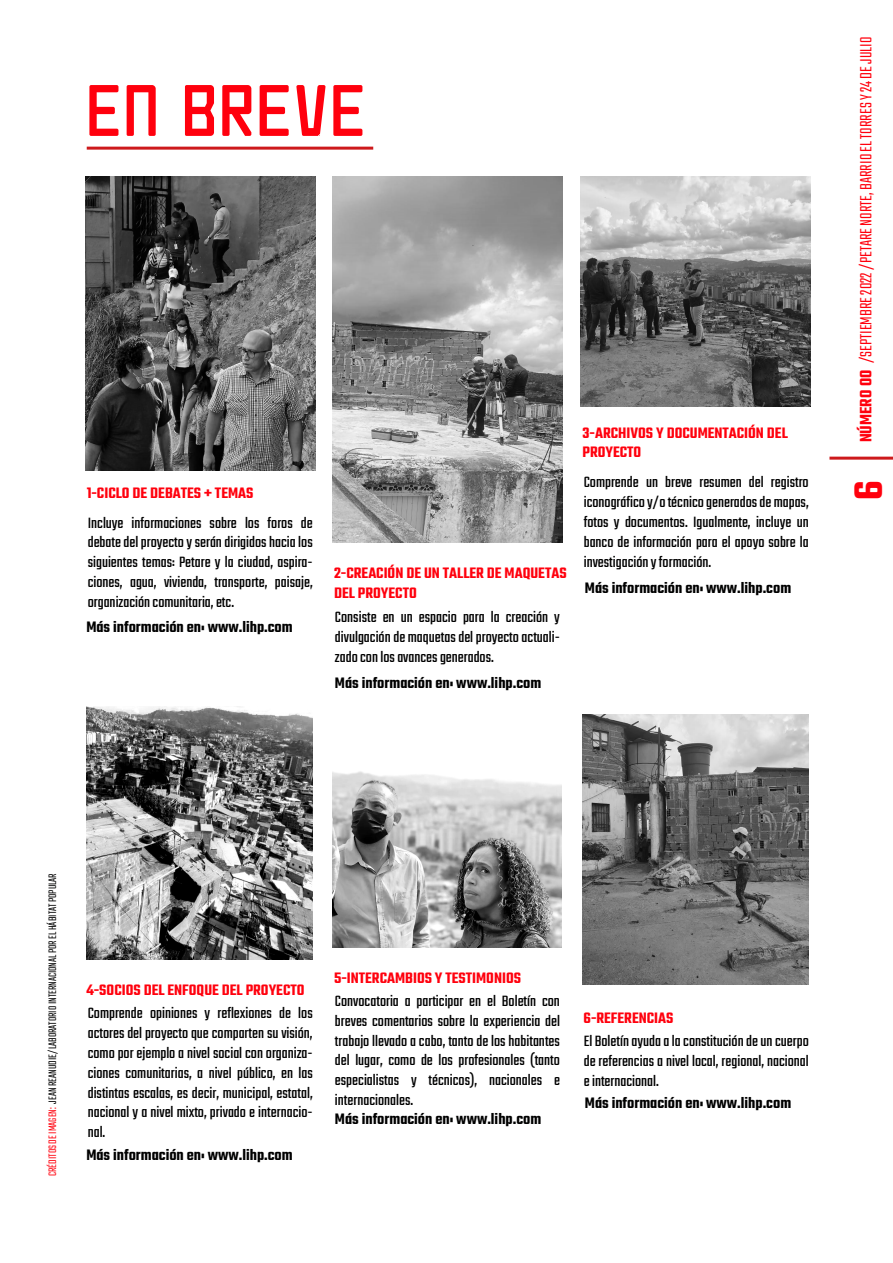
<style>
.page{position:relative;width:893px;height:1263px;background:#fff}
.page>*{position:absolute;margin:0;border:0;box-sizing:border-box;transform-origin:0 0}
.t1{font:58.05px "Jet Set";color:#ff000d}
.t2{font:600 43.5px "Teko";color:#ff000d}
.t3{font:300 18px "Teko";color:#ff000d}
.t4{font:16.5px/19.8px "Teko";color:#000100;text-align:justify}
.t5{font:600 16.5px "Teko";color:#000100}
.t6{font:600 16.5px/19.8px "Teko";color:#ff000d}
.t7{font:300 12px "Teko";color:#000100}
.s1{font-weight:600}
.s2{color:#ff000d}
</style>
<div class="page">
<img style="left:332px;top:176px;width:230px;height:367px">
<img style="left:581px;top:177px;width:229px;height:229px">
<hr style="left:87px;top:147px;width:286px;height:3px;background:#cd1a1c">
<img style="left:85px;top:176px;width:230px;height:295px">
<img style="left:582px;top:714px;width:227px;height:270px">
<img style="left:86px;top:707px;width:227px;height:252px">
<hr style="left:829px;top:457px;width:64px;height:3px;background:#cd1a1c">
<img style="left:332px;top:771px;width:229px;height:176px">
<h1 class="t1" style="left:85px;top:69px;width:283px">EN BREVE</h1>
<p class="t6" style="left:87px;top:484px;width:168px">1-CICLO DE DEBATES + TEMAS</p>
<p class="t4" style="left:88px;top:513px;width:227px">Incluye informaciones sobre los foros de debate del proyecto y serán dirigidos hacia los siguientes temas: Petare y la ciudad, aspira&shy;ciones, agua, vivienda, transporte, paisaje, organización comunitaria, etc.</p>
<p class="t5" style="left:86px;top:617px;width:208px">Más información en: www.lihp.com</p>
<p class="t6" style="left:334px;top:564px;width:234px">2-CREACIÓN DE UN TALLER DE MAQUETAS<br>DEL PROYECTO</p>
<p class="t4" style="left:335px;top:608px;width:226px">Consiste en un espacio para la creación y divulgación de maquetas del proyecto actuali&shy;zado con los avances generados.</p>
<p class="t5" style="left:335px;top:672px;width:208px">Más información en: www.lihp.com</p>
<p class="t6" style="left:582px;top:424px;width:207px">3-ARCHIVOS Y DOCUMENTACIÓN DEL<br>PROYECTO</p>
<p class="t4" style="left:584px;top:473px;width:227px">Comprende un breve resumen del registro iconográfico y/o técnico generados de mapas, fotos y documentos. Igualmente, incluye un banco de información para el apoyo sobre la investigación y formación.</p>
<p class="t5" style="left:585px;top:577px;width:208px">Más información en: www.lihp.com</p>
<p class="t3" style="left:856px;top:442px;width:407px;rotate:-90deg"><span class="s1">NÚMERO 00</span> /SEPTIEMBRE 2022 /PETARE NORTE, BARRIO EL TORRES Y 24 DE JULIO</p>
<h2 class="t2" style="left:842px;top:500px;width:21px;rotate:-90deg">6</h2>
<p class="t7" style="left:46px;top:1176px;width:304px;rotate:-90deg"><span class="s2">CRÉDITOS DE IMAGEN:</span> JEAN REANUDIE/LABORATORIO INTERNACIONAL POR EL HÁBITAT POPULAR</p>
<p class="t6" style="left:86px;top:981px;width:220px">4-SOCIOS DEL ENFOQUE DEL PROYECTO</p>
<p class="t4" style="left:88px;top:1004px;width:227px">Comprende opiniones y reflexiones de los actores del proyecto que comparten su visión, como por ejemplo a nivel social con organiza&shy;ciones comunitarias, a nivel público, en las distintas escalas, es decir, municipal, estatal, nacional y a nivel mixto, privado e internacio&shy;nal.</p>
<p class="t5" style="left:86px;top:1145px;width:208px">Más información en: www.lihp.com</p>
<p class="t6" style="left:334px;top:969px;width:188px">5-INTERCAMBIOS Y TESTIMONIOS</p>
<p class="t4" style="left:335px;top:992px;width:227px">Convocatoria a participar en el Boletín con breves comentarios sobre la experiencia del trabajo llevado a cabo, tanto de los habitantes del lugar, como de los profesionales (tanto especialistas y técnicos), nacionales e internacionales.</p>
<p class="t5" style="left:335px;top:1109px;width:208px">Más información en: www.lihp.com</p>
<p class="t6" style="left:584px;top:1010px;width:91px">6-REFERENCIAS</p>
<p class="t4" style="left:584px;top:1032px;width:227px">El Boletín ayuda a la constitución de un cuerpo de referencias a nivel local, regional, nacional e internacional.</p>
<p class="t5" style="left:585px;top:1093px;width:208px">Más información en: www.lihp.com</p>
</div>
